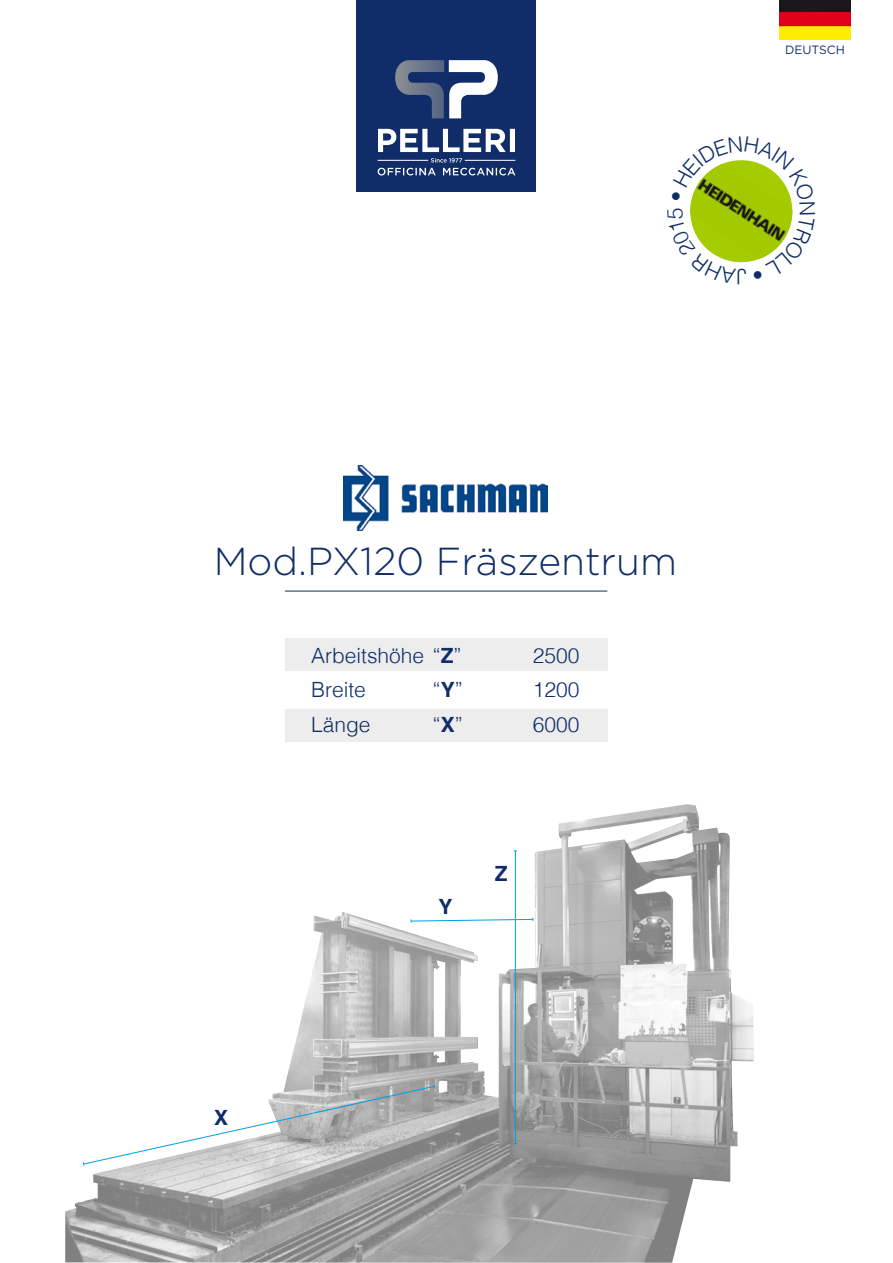
<style>
.page{position:relative;width:893px;height:1263px;background:#fff}
.page>*{position:absolute;margin:0;border:0;box-sizing:border-box;transform-origin:0 0}
.t1{font:300 39px "Gotham";color:#102d69}
.t2{font:300 21.15px "Helvetica";color:#102d69}
.t3{font:300 21px "Helvetica";color:#102d69}
.t4{font:700 21px "Helvetica";color:#102d69}
.t5{font:12px "Gotham";color:#102d69}
.s1{font-weight:700}
</style>
<div class="page">
<img style="left:65px;top:804px;width:689px;height:459px">
<div style="left:357px;top:0;width:179px;height:191px;background:#102d69"></div>
<svg style="left:395px;top:60px;width:103px;height:58px"></svg>
<svg style="left:378px;top:129px;width:137px;height:23px"></svg>
<svg style="left:378px;top:158px;width:137px;height:17px"></svg>
<img style="left:344px;top:466px;width:203px;height:65px">
<div style="left:285px;top:638px;width:322px;height:33px;background:#ededed"></div>
<div style="left:285px;top:710px;width:322px;height:32px;background:#ededed"></div>
<hr style="left:515px;top:851px;width:1px;height:292px;background:#009fe3">
<svg style="left:410px;top:918px;width:124px;height:5px"></svg>
<svg style="left:82px;top:1084px;width:354px;height:82px"></svg>
<hr style="left:285px;top:591px;width:322px;height:1px;background:#102d69">
<img style="left:780px;top:0;width:70px;height:39px">
<svg style="left:690px;top:160px;width:103px;height:103px"></svg>
<p class="t5" style="left:785px;top:42px;width:61px">DEUTSCH</p>
<p class="t2" style="left:746px;top:295px;width:12px;rotate:180deg">J</p>
<p class="t1" style="left:214px;top:537px;width:465px">Mod.PX120 Fräszentrum</p>
<p class="t3" style="left:311px;top:638px;width:152px">Arbeitshöhe “<span class="s1">Z</span>”</p>
<p class="t3" style="left:533px;top:638px;width:48px">2500</p>
<p class="t3" style="left:311px;top:672px;width:56px">Breite</p>
<p class="t3" style="left:433px;top:672px;width:32px">“<span class="s1">Y</span>”</p>
<p class="t3" style="left:533px;top:672px;width:48px">1200</p>
<p class="t3" style="left:311px;top:707px;width:61px">Länge</p>
<p class="t3" style="left:433px;top:707px;width:32px">“<span class="s1">X</span>”</p>
<p class="t3" style="left:533px;top:707px;width:48px">6000</p>
<p class="t4" style="left:214px;top:1101px;width:16px">X</p>
<p class="t4" style="left:438px;top:889px;width:16px">Y</p>
<p class="t4" style="left:495px;top:857px;width:14px">Z</p>
</div>
